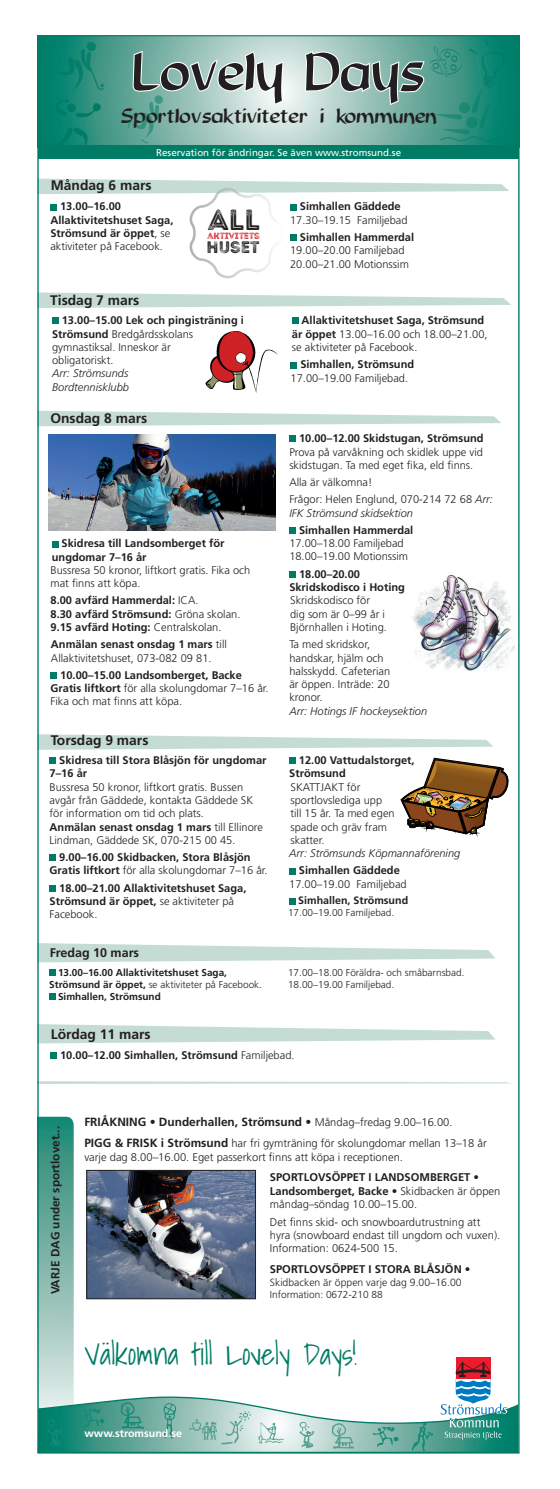
<style>
.page{position:relative;width:560px;height:1489px;background:#fff}
.page>*{position:absolute;margin:0;border:0;box-sizing:border-box;transform-origin:0 0}
.t1{font:50.12px "Beauregard Display S Si";color:#231f20}
.t2{font:300 30px "Shadows Into";color:#007c66}
.t3{font:29px "Intro Rust G Base 2 Line";color:#231f20}
.t4{font:19.5px "Beauregard Display S Si";color:#231f20}
.t5{font:16.62px "Intro Rust G Base 2 Line";color:#231f20}
.t6{font:700 13.88px "Frutiger LT";color:#231f20}
.t7{font:700 12.5px "Frutiger LT";color:#231f20}
.t8{font:700 11.88px "Frutiger LT";color:#231f20}
.t9{font:700 11.75px "Frutiger LT";color:#231f20}
.t10{font:300 11.12px/13.2px "Frutiger LT";color:#231f20}
.t11{font:700 11.12px/13.2px "Frutiger LT";color:#231f20}
.t12{font:italic 300 11.12px/13.2px "Frutiger LT";color:#231f20}
.t13{font:700 10.75px "Frutiger LT";color:#231f20}
.t14{font:700 10.62px "Frutiger LT";color:#fff}
.t15{font:300 10.5px "Frutiger LT";color:#231f20}
.t16{font:300 10.12px "Frutiger LT";color:#231f20}
.t17{font:300 10px/12px "Frutiger LT";color:#231f20}
.t18{font:700 10px "Frutiger LT";color:#231f20}
.t19{font:9.75px "Frutiger LT";color:#fff}
.t20{font:9px "Intro Rust G Base 2 Line";color:#d1232a}
.s1{font-weight:300}
.s2{font-weight:700}
.s3{font-style:italic}
.s4{font-weight:300;font-size:11.12px}
.s5{font-weight:700;font-size:11.88px}
</style>
<div class="page">
<svg style="left:39px;top:1024px;width:456px;height:19px"></svg>
<svg style="left:39px;top:943px;width:456px;height:19px"></svg>
<svg style="left:39px;top:1081px;width:471px;height:2px"></svg>
<svg style="left:39px;top:734px;width:454px;height:16px"></svg>
<svg style="left:39px;top:410px;width:462px;height:16px"></svg>
<svg style="left:39px;top:292px;width:472px;height:16px"></svg>
<div style="left:50px;top:1052px;width:7px;height:6px;background:#007c66"></div>
<svg style="left:39px;top:178px;width:470px;height:101px"></svg>
<div style="left:50px;top:204px;width:7px;height:6px;background:#007c66"></div>
<div style="left:290px;top:204px;width:7px;height:6px;background:#007c66"></div>
<div style="left:290px;top:234px;width:7px;height:7px;background:#007c66"></div>
<div style="left:52px;top:317px;width:7px;height:7px;background:#007c66"></div>
<div style="left:292px;top:317px;width:6px;height:7px;background:#007c66"></div>
<svg style="left:291px;top:362px;width:6px;height:6px"></svg>
<div style="left:52px;top:540px;width:6px;height:7px;background:#007c66"></div>
<svg style="left:51px;top:672px;width:6px;height:6px"></svg>
<div style="left:289px;top:435px;width:7px;height:7px;background:#007c66"></div>
<div style="left:289px;top:527px;width:7px;height:7px;background:#007c66"></div>
<div style="left:289px;top:571px;width:7px;height:6px;background:#007c66"></div>
<div style="left:50px;top:757px;width:6px;height:7px;background:#007c66"></div>
<div style="left:50px;top:854px;width:6px;height:7px;background:#007c66"></div>
<div style="left:50px;top:884px;width:6px;height:7px;background:#007c66"></div>
<div style="left:289px;top:757px;width:7px;height:7px;background:#007c66"></div>
<div style="left:289px;top:867px;width:7px;height:7px;background:#007c66"></div>
<svg style="left:289px;top:898px;width:6px;height:6px"></svg>
<svg style="left:49px;top:969px;width:6px;height:6px"></svg>
<svg style="left:49px;top:993px;width:6px;height:6px"></svg>
<img style="left:205px;top:331px;width:73px;height:62px">
<img style="left:412px;top:575px;width:103px;height:96px">
<img style="left:48px;top:435px;width:227px;height:96px">
<svg style="left:401px;top:758px;width:108px;height:76px"></svg>
<svg style="left:40px;top:37px;width:477px;height:108px;background:#59a698"></svg>
<div style="left:38px;top:145px;width:480px;height:14px;background:#007c66"></div>
<svg style="left:57px;top:41px;width:47px;height:50px;background:#1b8976"></svg>
<svg style="left:303px;top:35px;width:217px;height:107px;background:#6cafa2"></svg>
<div style="left:67px;top:103px;width:9px;height:9px;background:#007c66;border-radius:50%"></div>
<svg style="left:76px;top:103px;width:25px;height:14px"></svg>
<svg style="left:55px;top:99px;width:13px;height:17px"></svg>
<svg style="left:51px;top:127px;width:37px;height:18px"></svg>
<svg style="left:126px;top:35px;width:159px;height:109px;background:#a7cbc3"></svg>
<svg style="left:37px;top:1116px;width:482px;height:337px"></svg>
<h1 class="t1" style="left:132px;top:48px;width:293px">Lovely Days</h1>
<h3 class="t4" style="left:121px;top:106px;width:317px">Sportlovsaktiviteter i kommunen</h3>
<p class="t19" style="left:156px;top:147px;width:246px">Reservation för ändringar. Se även www.stromsund.se</p>
<p class="t6" style="left:51px;top:177px;width:102px">Måndag 6 mars</p>
<p class="t11" style="left:50px;top:200px;width:125px;text-indent:10px">13.00–16.00<br>Allaktivitetshuset Saga,<br>Strömsund är öppet<span class="s1">, se aktiviteter på Facebook.</span></p>
<p class="t11" style="left:300px;top:200px;width:102px">Simhallen Gäddede</p>
<h3 class="t3" style="left:208px;top:201px;width:54px">ALL</h3>
<p class="t20" style="left:207px;top:230px;width:54px">AKTIVITETS</p>
<h3 class="t5" style="left:207px;top:236px;width:55px">HUSET</h3>
<p class="t10" style="left:290px;top:213px;width:119px">17.30–19.15 Familjebad</p>
<p class="t11" style="left:300px;top:230px;width:116px">Simhallen Hammerdal</p>
<p class="t10" style="left:290px;top:244px;width:120px">19.00–20.00 Familjebad<br>20.00–21.00 Motionssim</p>
<p class="t6" style="left:50px;top:292px;width:91px">Tisdag 7 mars</p>
<p class="t10" style="left:52px;top:314px;width:193px;text-indent:10px"><span class="s2">13.00–15.00 Lek och pingisträning i<br>Strömsund</span> Bredgårdsskolans gymnastiksal. Inneskor är<br>obligatoriskt.</p>
<p class="t12" style="left:52px;top:367px;width:78px">Arr: Strömsunds<br>Bordtennisklubb</p>
<p class="t6" style="left:50px;top:410px;width:98px">Onsdag 8 mars</p>
<p class="t11" style="left:52px;top:537px;width:174px;text-indent:10px">Skidresa till Landsomberget för ungdomar 7–16 år</p>
<p class="t10" style="left:51px;top:563px;width:201px">Bussresa 50 kronor, liftkort gratis. Fika och mat finns att köpa.</p>
<p class="t11" style="left:51px;top:594px;width:191px">8.00 avfärd Hammerdal: <span class="s1">ICA.<br></span>8.30 avfärd Strömsund: <span class="s1">Gröna skolan.<br></span>9.15 avfärd Hoting: <span class="s1">Centralskolan.</span></p>
<p class="t10" style="left:51px;top:638px;width:177px"><span class="s2">Anmälan senast onsdag 1 mars</span> till<br>Allaktivitetshuset, 073-082 09 81.</p>
<p class="t10" style="left:51px;top:668px;width:220px;text-indent:10px"><span class="s2">10.00–15.00 Landsomberget, Backe<br>Gratis liftkort</span> för alla skolungdomar 7–16 år.<br>Fika och mat finns att köpa.</p>
<p class="t6" style="left:51px;top:732px;width:99px">Torsdag 9 mars</p>
<p class="t11" style="left:50px;top:753px;width:218px;text-indent:10px">Skidresa till Stora Blåsjön för ungdomar<br>7–16 år</p>
<p class="t10" style="left:50px;top:780px;width:215px">Bussresa 50 kronor, liftkort gratis. Bussen avgår från Gäddede, kontakta Gäddede SK för information om tid och plats.<br><span class="s2">Anmälan senast onsdag 1 mars</span> till Ellinore Lindman, Gäddede SK, 070-215 00 45.</p>
<p class="t11" style="left:50px;top:850px;width:220px;text-indent:10px">9.00–16.00 Skidbacken, Stora Blåsjön<br>Gratis liftkort <span class="s1">för alla skolungdomar 7–16 år.</span></p>
<p class="t11" style="left:50px;top:881px;width:198px;text-indent:10px">18.00–21.00 Allaktivitetshuset Saga,<br>Strömsund är öppet, <span class="s1">se aktiviteter på<br>Facebook.</span></p>
<p class="t7" style="left:50px;top:945px;width:91px">Fredag 10 mars</p>
<p class="t18" style="left:58px;top:966px;width:170px">13.00–16.00 Allaktivitetshuset Saga,</p>
<p class="t17" style="left:49px;top:978px;width:214px"><span class="s2">Strömsund är öppet,</span> se aktiviteter på Facebook.</p>
<p class="t18" style="left:58px;top:990px;width:104px">Simhallen, Strömsund</p>
<p class="t6" style="left:51px;top:1025px;width:101px">Lördag 11 mars</p>
<p class="t10" style="left:292px;top:314px;width:197px;text-indent:10px"><span class="s2">Allaktivitetshuset Saga, Strömsund är öppet</span> 13.00–16.00 och 18.00–21.00, se aktiviteter på Facebook.</p>
<p class="t11" style="left:300px;top:358px;width:115px">Simhallen, Strömsund</p>
<p class="t10" style="left:291px;top:371px;width:119px">17.00–19.00 Familjebad.</p>
<p class="t11" style="left:299px;top:432px;width:186px">10.00–12.00 Skidstugan, Strömsund</p>
<p class="t10" style="left:289px;top:445px;width:195px">Prova på varvåkning och skidlek uppe vid skidstugan. Ta med eget fika, eld finns.</p>
<p class="t10" style="left:289px;top:474px;width:205px;line-height:17.2px">Alla är välkomna!<br>Frågor: Helen Englund, 070-214 72 68 <span class="s3">Arr:</span></p>
<p class="t12" style="left:289px;top:506px;width:125px">IFK Strömsund skidsektion</p>
<p class="t11" style="left:299px;top:523px;width:116px">Simhallen Hammerdal</p>
<p class="t10" style="left:289px;top:537px;width:120px">17.00–18.00 Familjebad<br>18.00–19.00 Motionssim</p>
<p class="t11" style="left:289px;top:567px;width:117px;text-indent:10px">18.00–20.00<br>Skridskodisco i Hoting</p>
<p class="t10" style="left:290px;top:594px;width:98px">Skridskodisco för dig som är 0–99 år i<br>Björnhallen i Hoting.</p>
<p class="t10" style="left:289px;top:638px;width:102px">Ta med skridskor, handskar, hjälm och halsskydd. Cafeterian är öppen. Inträde: 20 kronor.</p>
<p class="t12" style="left:289px;top:704px;width:139px">Arr: Hotings IF hockeysektion</p>
<p class="t11" style="left:289px;top:753px;width:127px;text-indent:10px">12.00 Vattudalstorget,<br>Strömsund</p>
<p class="t10" style="left:290px;top:780px;width:106px">SKATTJAKT för sportlovslediga upp till 15 år. Ta med egen spade och gräv fram skatter.</p>
<p class="t12" style="left:289px;top:846px;width:173px">Arr: Strömsunds Köpmannaförening</p>
<p class="t11" style="left:299px;top:863px;width:102px">Simhallen Gäddede</p>
<p class="t10" style="left:289px;top:877px;width:119px">17.00–19.00 Familjebad</p>
<p class="t13" style="left:298px;top:894px;width:111px">Simhallen, Strömsund</p>
<p class="t17" style="left:288px;top:907px;width:108px">17.00–19.00 Familjebad.</p>
<p class="t17" style="left:288px;top:966px;width:178px">17.00–18.00 Föräldra- och småbarnsbad.<br>18.00–19.00 Familjebad.</p>
<p class="t11" style="left:60px;top:1048px;width:236px">10.00–12.00 Simhallen, Strömsund <span class="s1">Familjebad.</span></p>
<p class="t9" style="left:49px;top:1294px;width:170px;rotate:-90deg">VARJE DAG under sportlovet...</p>
<p class="t8" style="left:84px;top:1114px;width:370px">FRIÅKNING • Dunderhallen, Strömsund • <span class="s4">Måndag–fredag 9.00–16.00.</span></p>
<p class="t10" style="left:84px;top:1136px;width:404px"><span class="s5">PIGG &amp; FRISK i Strömsund</span> har fri gymträning för skolungdomar mellan 13–18 år varje dag 8.00–16.00. Eget passerkort finns att köpa i receptionen.</p>
<p class="t11" style="left:270px;top:1170px;width:232px">SPORTLOVSÖPPET I LANDSOMBERGET •<br>Landsomberget, Backe <span class="s1">• Skidbacken är öppen måndag–söndag 10.00–15.00.</span></p>
<p class="t10" style="left:270px;top:1215px;width:232px">Det finns skid- och snowboardutrustning att hyra (snowboard endast till ungdom och vuxen).<br>Information: 0624-500 15.</p>
<p class="t11" style="left:270px;top:1262px;width:202px">SPORTLOVSÖPPET I STORA BLÅSJÖN •</p>
<p class="t15" style="left:270px;top:1275px;width:193px">Skidbacken är öppen varje dag 9.00–16.00</p>
<p class="t16" style="left:270px;top:1288px;width:114px">Information: 0672-210 88</p>
<h2 class="t2" style="left:84px;top:1329px;width:274px">Välkomna till Lovely Days!</h2>
<p class="t14" style="left:84px;top:1426px;width:99px">www.stromsund.se</p>
</div>
